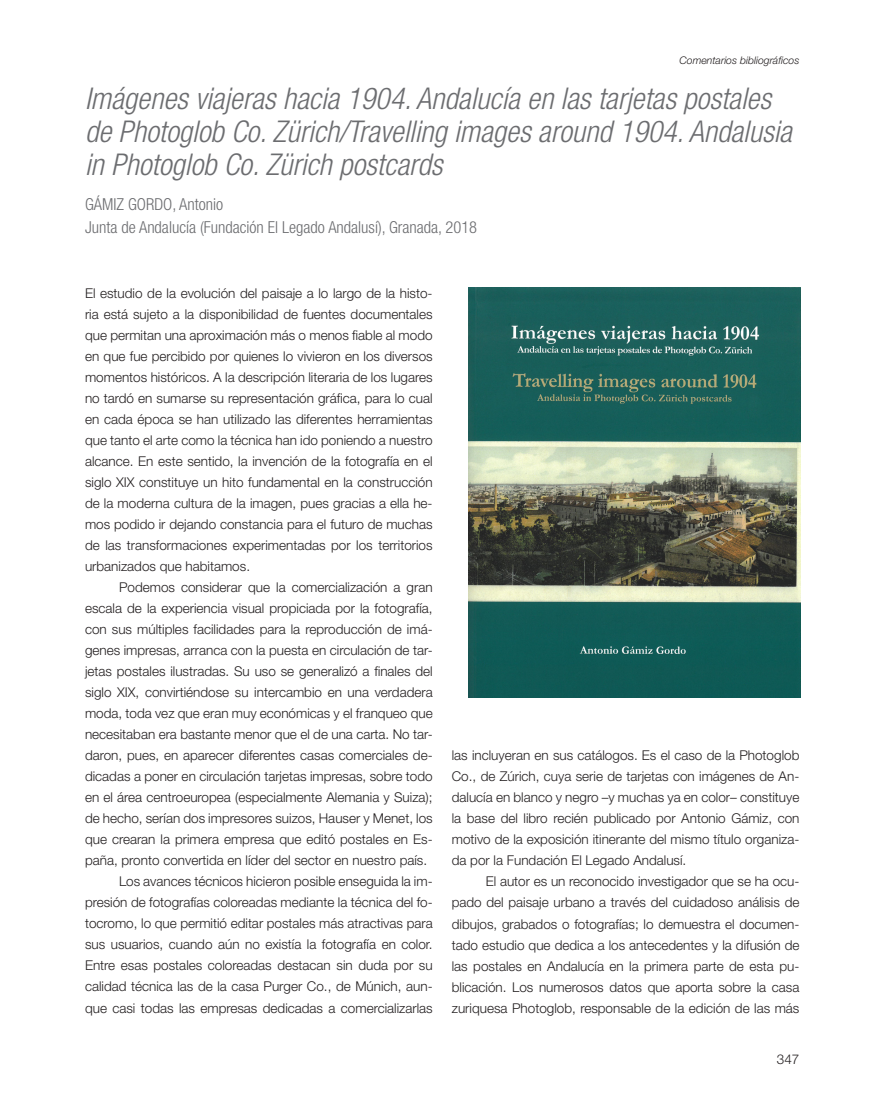
<style>
.page{position:relative;width:893px;height:1106px;background:#fff}
.page>*{position:absolute;margin:0;border:0;box-sizing:border-box;transform-origin:0 0}
.t1{font:italic 300 condensed 30px/33px "Helvetica Neue LT Std";color:#6c6d70}
.t2{font:300 condensed 16.5px/22.5px "Helvetica Neue LT Std";color:#6c6d70}
.t3{font:300 13.5px/21px "Helvetica Neue LT Std";color:#231f20;text-align:justify}
.t4{font:italic 300 10.5px "Helvetica Neue LT Std";color:#231f20}
</style>
<div class="page">
<img style="left:469px;top:287px;width:332px;height:410px">
<p class="t4" style="left:679px;top:54px;width:121px">Comentarios bibliográficos</p>
<h1 class="t1" style="left:85px;top:83px;width:708px">Imágenes viajeras hacia 1904. Andalucía en las tarjetas postales de Photoglob Co. Zürich/Travelling images around 1904. Andalusia in Photoglob Co. Zürich postcards</h1>
<p class="t2" style="left:85px;top:193px;width:394px">GÁMIZ GORDO, Antonio<br>Junta de Andalucía (Fundación El Legado Andalusí), Granada, 2018</p>
<p class="t3" style="left:85px;top:282px;width:349px">El estudio de la evolución del paisaje a lo largo de la histo&shy;ria está sujeto a la disponibilidad de fuentes documentales que permitan una aproximación más o menos fiable al modo en que fue percibido por quienes lo vivieron en los diversos momentos históricos. A la descripción literaria de los lugares no tardó en sumarse su representación gráfica, para lo cual en cada época se han utilizado las diferentes herramientas que tanto el arte como la técnica han ido poniendo a nuestro alcance. En este sentido, la invención de la fotografía en el siglo XIX constituye un hito fundamental en la construcción de la moderna cultura de la imagen, pues gracias a ella he&shy;mos podido ir dejando constancia para el futuro de muchas de las transformaciones experimentadas por los territorios urbanizados que habitamos.</p>
<p class="t3" style="left:119px;top:576px;width:315px">Podemos considerar que la comercialización a gran</p>
<p class="t3" style="left:85px;top:597px;width:349px">escala de la experiencia visual propiciada por la fotografía,</p>
<p class="t3" style="left:85px;top:618px;width:349px">con sus múltiples facilidades para la reproducción de imá-</p>
<p class="t3" style="left:85px;top:639px;width:349px">genes impresas, arranca con la puesta en circulación de tar-</p>
<p class="t3" style="left:85px;top:660px;width:349px">jetas postales ilustradas. Su uso se generalizó a finales del</p>
<p class="t3" style="left:85px;top:681px;width:349px">siglo XIX, convirtiéndose su intercambio en una verdadera</p>
<p class="t3" style="left:85px;top:702px;width:349px">moda, toda vez que eran muy económicas y el franqueo que</p>
<p class="t3" style="left:85px;top:723px;width:349px">necesitaban era bastante menor que el de una carta. No tar-</p>
<p class="t3" style="left:85px;top:744px;width:349px">daron, pues, en aparecer diferentes casas comerciales de-</p>
<p class="t3" style="left:85px;top:765px;width:349px">dicadas a poner en circulación tarjetas impresas, sobre todo</p>
<p class="t3" style="left:85px;top:786px;width:349px">en el área centroeuropea (especialmente Alemania y Suiza);</p>
<p class="t3" style="left:85px;top:807px;width:349px">de hecho, serían dos impresores suizos, Hauser y Menet, los</p>
<p class="t3" style="left:85px;top:828px;width:349px">que crearan la primera empresa que editó postales en Es-</p>
<p class="t3" style="left:85px;top:849px;width:344px">paña, pronto convertida en líder del sector en nuestro país.</p>
<p class="t3" style="left:119px;top:870px;width:315px">Los avances técnicos hicieron posible enseguida la im-</p>
<p class="t3" style="left:85px;top:891px;width:349px">presión de fotografías coloreadas mediante la técnica del fo-</p>
<p class="t3" style="left:85px;top:912px;width:349px">tocromo, lo que permitió editar postales más atractivas para</p>
<p class="t3" style="left:85px;top:933px;width:349px">sus usuarios, cuando aún no existía la fotografía en color.</p>
<p class="t3" style="left:85px;top:954px;width:349px">Entre esas postales coloreadas destacan sin duda por su</p>
<p class="t3" style="left:85px;top:975px;width:349px">calidad técnica las de la casa Purger Co., de Múnich, aun-</p>
<p class="t3" style="left:85px;top:996px;width:349px">que casi todas las empresas dedicadas a comercializarlas</p>
<p class="t3" style="left:452px;top:744px;width:349px">las incluyeran en sus catálogos. Es el caso de la Photoglob Co., de Zúrich, cuya serie de tarjetas con imágenes de An&shy;dalucía en blanco y negro –y muchas ya en color– constituye la base del libro recién publicado por Antonio Gámiz, con motivo de la exposición itinerante del mismo título organiza&shy;da por la Fundación El Legado Andalusí.</p>
<p class="t3" style="left:452px;top:871px;width:349px;text-indent:34px">El autor es un reconocido investigador que se ha ocu&shy;pado del paisaje urbano a través del cuidadoso análisis de dibujos, grabados o fotografías; lo demuestra el documen&shy;tado estudio que dedica a los antecedentes y la difusión de las postales en Andalucía en la primera parte de esta pu&shy;blicación. Los numerosos datos que aporta sobre la casa zuriquesa Photoglob, responsable de la edición de las más</p>
<p class="t3" style="left:777px;top:1048px;width:24px">347</p>
</div>
